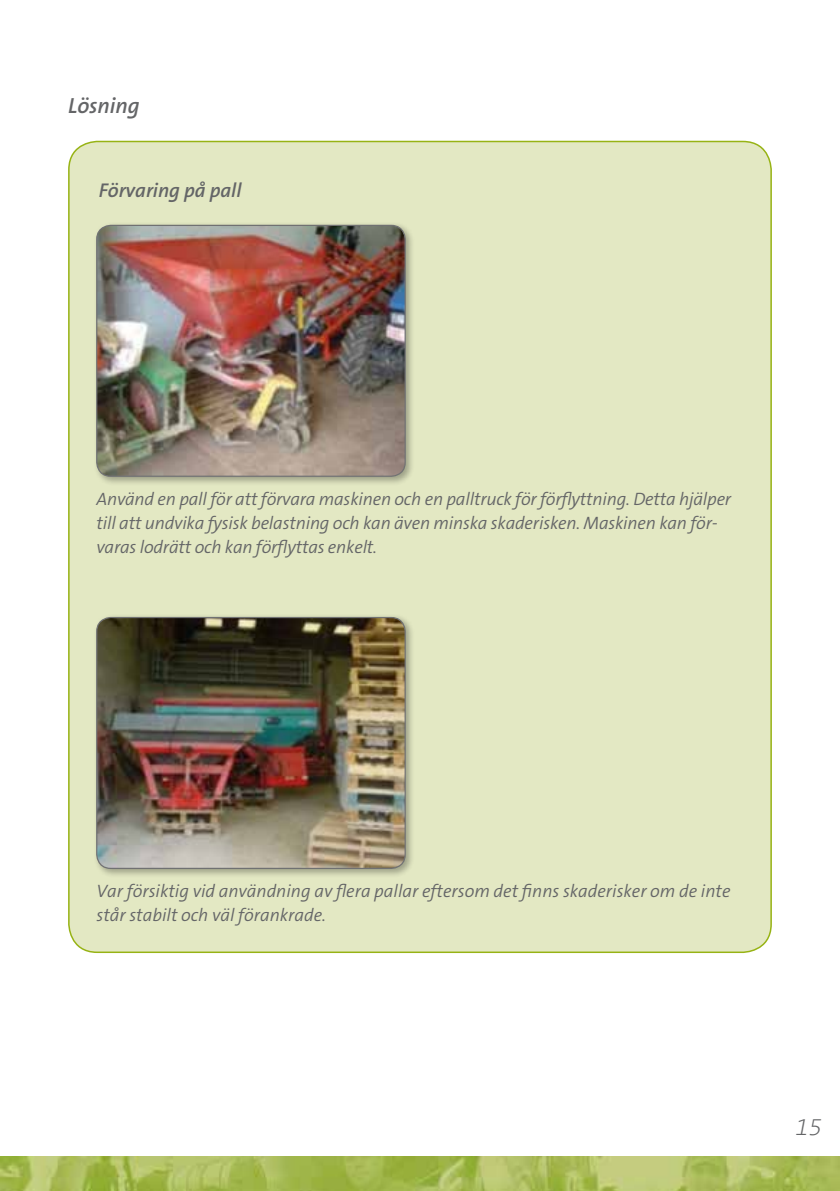
<style>
.page{position:relative;width:840px;height:1191px;background:#fff}
.page>*{position:absolute;margin:0;border:0;box-sizing:border-box;transform-origin:0 0}
.t1{font:italic 200 24px "The Sans B2";color:#646567}
.t2{font:italic 600 22px "The Sans B6";color:#646567}
.t3{font:italic 600 20px "The Sans B6";color:#646567}
.t4{font:italic 300 18px/24px "The Sans B4";letter-spacing:-.01em;color:#646567}
</style>
<div class="page">
<img style="left:0;top:1157px;width:839px;height:34px">
<div style="left:69px;top:141px;width:701px;height:811px;background:#e3e8c3;border-radius:28px"></div>
<div style="left:93px;top:221px;width:321px;height:265px;background:#000;opacity:.3"></div>
<img style="left:97px;top:225px;width:308px;height:251px">
<div style="left:96px;top:225px;width:309px;height:252px;border:1px solid #707172;border-radius:14px"></div>
<div style="left:93px;top:613px;width:321px;height:265px;background:#000;opacity:.3"></div>
<img style="left:97px;top:617px;width:308px;height:251px">
<div style="left:96px;top:617px;width:309px;height:252px;border:1px solid #707172;border-radius:14px"></div>
<p class="t2" style="left:68px;top:94px;width:73px">Lösning</p>
<p class="t3" style="left:99px;top:179px;width:144px">Förvaring på pall</p>
<p class="t4" style="left:96px;top:488px;width:636px">Använd en pall för att förvara maskinen och en palltruck för förflyttning. Detta hjälper till att undvika fysisk belastning och kan även minska skaderisken. Maskinen kan för&shy;varas lodrätt och kan förflyttas enkelt.</p>
<p class="t4" style="left:96px;top:880px;width:635px">Var försiktig vid användning av flera pallar eftersom det finns skaderisker om de inte står stabilt och väl förankrade.</p>
<h1 class="t1" style="left:795px;top:1114px;width:28px">15</h1>
</div>
